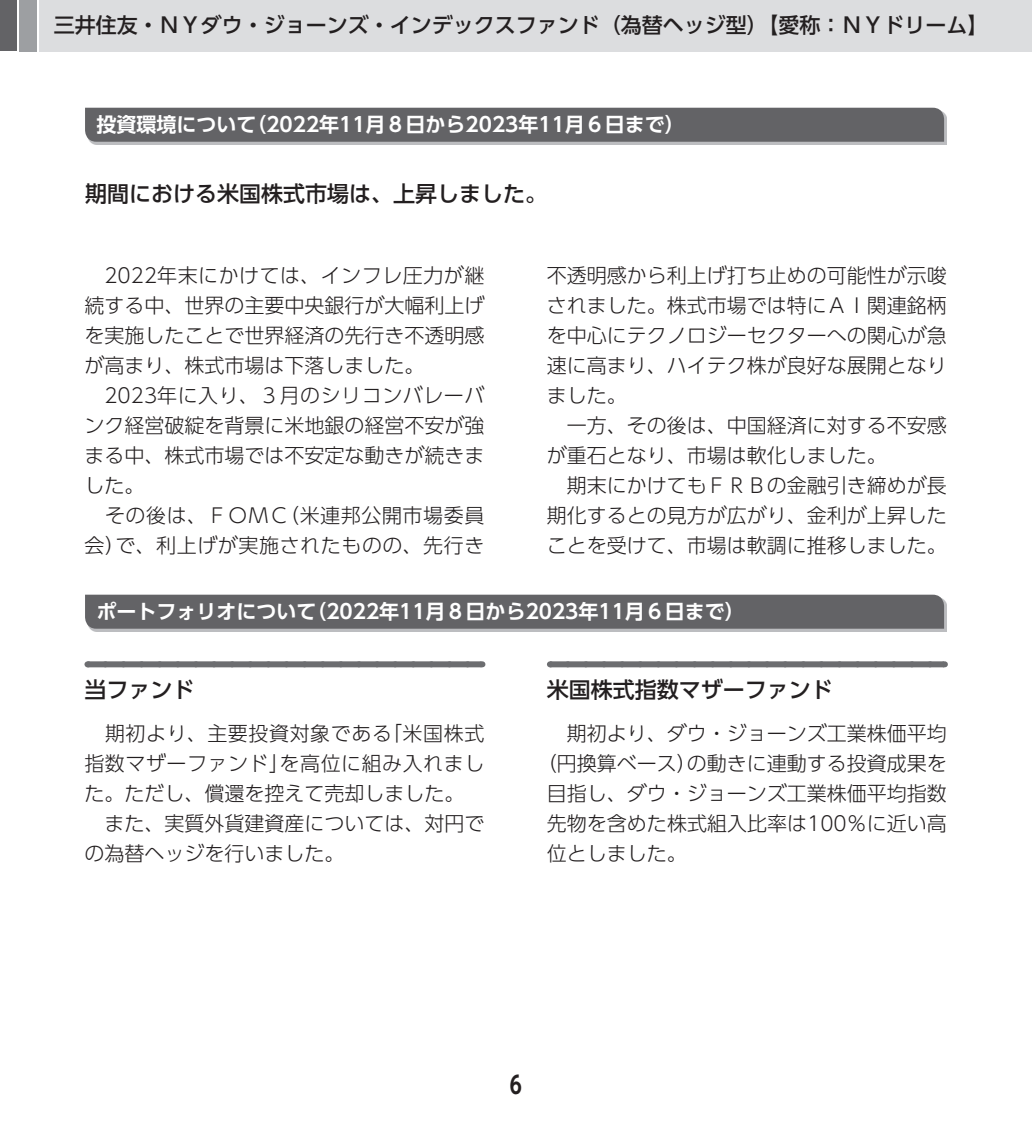
<style>
.page{position:relative;width:1032px;height:1134px;background:#fff}
.page>*{position:absolute;margin:0;border:0;box-sizing:border-box;transform-origin:0 0}
.t1{font:700 24px "UD Shin Go Pro De";color:#231f20}
.t2{font:500 22px "UD Shin Go Pro";color:#231f20}
.t3{font:500 21px "UD Shin Go Pro";color:#231f20}
.t4{font:300 20px/30px "UD Shin Go Pro";color:#231f20}
.t5{font:700 20px "UD Shin Go Pro De";color:#fff}
</style>
<div class="page">
<div style="left:0;top:0;width:17px;height:51px;background:#636366"></div>
<div style="left:20px;top:0;width:17px;height:51px;background:#9d9fa2"></div>
<div style="left:40px;top:0;width:992px;height:51px;background:#dcdddf"></div>
<div style="left:88px;top:110px;width:859px;height:35px;background:#bcbdc0"></div>
<div style="left:85px;top:108px;width:859px;height:34px;background:#636366"></div>
<div style="left:88px;top:597px;width:859px;height:35px;background:#bcbdc0"></div>
<div style="left:85px;top:595px;width:859px;height:34px;background:#636366"></div>
<div style="left:87px;top:661px;width:394px;height:6px;background:#6c6d70"></div>
<svg style="left:105px;top:661px;width:367px;height:1px"></svg>
<div style="left:550px;top:661px;width:394px;height:6px;background:#6c6d70"></div>
<svg style="left:568px;top:661px;width:367px;height:1px"></svg>
<p class="t3" style="left:54px;top:8px;width:936px">三井住友・ＮＹダウ・ジョーンズ・インデックスファンド（為替ヘッジ型）【愛称：ＮＹドリーム】</p>
<p class="t5" style="left:96px;top:108px;width:590px">投資環境について（2022年11月８日から2023年11月６日まで）</p>
<p class="t2" style="left:85px;top:176px;width:464px">期間における米国株式市場は、上昇しました。</p>
<p class="t4" style="left:84px;top:259px;width:401px">　2022年末にかけては、インフレ圧力が継続する中、世界の主要中央銀行が大幅利上げを実施したことで世界経済の先行き不透明感が高まり、株式市場は下落しました。　2023年に入り、３月のシリコンバレーバンク経営破綻を背景に米地銀の経営不安が強まる中、株式市場では不安定な動きが続きました。<br>　その後は、ＦＯＭＣ（米連邦公開市場委員会）で、利上げが実施されたものの、先行き</p>
<p class="t4" style="left:547px;top:259px;width:401px">不透明感から利上げ打ち止めの可能性が示唆されました。株式市場では特にＡＩ関連銘柄を中心にテクノロジーセクターへの関心が急速に高まり、ハイテク株が良好な展開となりました。<br>　一方、その後は、中国経済に対する不安感が重石となり、市場は軟化しました。<br>　期末にかけてもＦＲＢの金融引き締めが長期化するとの見方が広がり、金利が上昇したことを受けて、市場は軟調に推移しました。</p>
<p class="t5" style="left:96px;top:595px;width:650px">ポートフォリオについて（2022年11月８日から2023年11月６日まで）</p>
<p class="t2" style="left:84px;top:672px;width:111px">当ファンド</p>
<p class="t4" style="left:84px;top:717px;width:401px">　期初より、主要投資対象である「米国株式指数マザーファンド」を高位に組み入れました。ただし、償還を控えて売却しました。　また、実質外貨建資産については、対円での為替ヘッジを行いました。</p>
<p class="t2" style="left:547px;top:672px;width:287px">米国株式指数マザーファンド</p>
<p class="t4" style="left:547px;top:717px;width:401px">　期初より、ダウ・ジョーンズ工業株価平均</p>
<p class="t4" style="left:537px;top:747px;width:411px">（円換算ベース）の動きに連動する投資成果を</p>
<p class="t4" style="left:547px;top:777px;width:401px">目指し、ダウ・ジョーンズ工業株価平均指数</p>
<p class="t4" style="left:547px;top:807px;width:401px">先物を含めた株式組入比率は100％に近い高</p>
<p class="t4" style="left:547px;top:837px;width:141px">位としました。</p>
<p class="t1" style="left:510px;top:1065px;width:14px">6</p>
</div>
